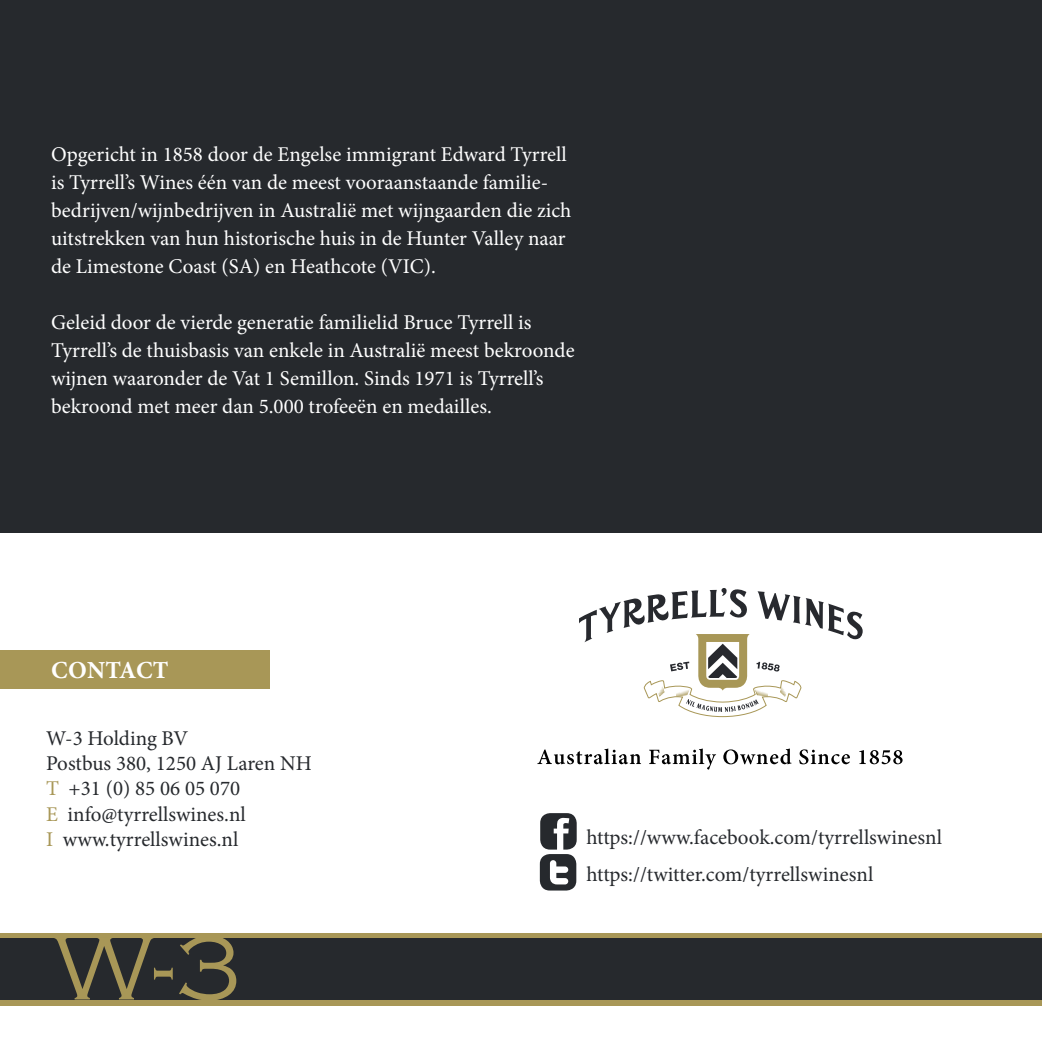
<style>
.page{position:relative;width:1042px;height:1042px;background:#fff}
.page>*{position:absolute;margin:0;border:0;box-sizing:border-box;transform-origin:0 0}
.t1{font:300 94.5px "Copperplate Gothic";color:#a89757}
.t2{font:700 24.5px "Minion Pro";letter-spacing:.005em;color:#fff}
.t3{font:21px/28px "Minion Pro";color:#fff}
.t4{font:21px/25.2px "Minion Pro";color:#26292d}
.s1{color:#a89757}
</style>
<div class="page">
<div style="left:540px;top:813px;width:37px;height:36px;background:#26292d;border-radius:10px"></div>
<div style="left:0;top:0;width:1041px;height:532px;background:#26292d"></div>
<svg style="left:579px;top:588px;width:283px;height:129px"></svg>
<svg style="left:537px;top:748px;width:104px;height:16px"></svg>
<svg style="left:649px;top:748px;width:67px;height:21px"></svg>
<svg style="left:723px;top:748px;width:68px;height:16px"></svg>
<svg style="left:799px;top:749px;width:51px;height:15px"></svg>
<svg style="left:859px;top:750px;width:43px;height:14px"></svg>
<div style="left:0;top:937px;width:1041px;height:64px;background:#26292d"></div>
<div style="left:0;top:1000px;width:1042px;height:6px;background:#a89757"></div>
<hr style="left:0;top:933px;width:1042px;height:4px;background:#a89757">
<svg style="left:554px;top:818px;width:15px;height:32px"></svg>
<div style="left:540px;top:854px;width:36px;height:36px;background:#26292d;border-radius:10px"></div>
<svg style="left:550px;top:860px;width:18px;height:24px"></svg>
<div style="left:0;top:650px;width:269px;height:38px;background:#a89757"></div>
<p class="t3" style="left:51px;top:140px;width:522px">Opgericht in 1858 door de Engelse immigrant Edward Tyrrell is Tyrrell’s Wines één van de meest vooraanstaande familie&shy;bedrijven/wijnbedrijven in Australië met wijngaarden die zich uitstrekken van hun historische huis in de Hunter Valley naar de Limestone Coast (SA) en Heathcote (VIC).</p>
<p class="t3" style="left:51px;top:308px;width:525px">Geleid door de vierde generatie familielid Bruce Tyrrell is Tyrrell’s de thuisbasis van enkele in Australië meest bekroonde wijnen waaronder de Vat 1 Semillon. Sinds 1971 is Tyrrell’s bekroond met meer dan 5.000 trofeeën en medailles.</p>
<p class="t2" style="left:51px;top:653px;width:119px">CONTACT</p>
<p class="t4" style="left:46px;top:726px;width:267px">W-3 Holding BV<br>Postbus 380, 1250 AJ Laren NH<br><span class="s1">T</span> +31 (0) 85 06 05 070<br><span class="s1">E</span> info@tyrrellswines.nl<br><span class="s1">I</span> www.tyrrellswines.nl</p>
<h1 class="t1" style="left:54px;top:917px;width:190px">W-3</h1>
<p class="t4" style="left:586px;top:818px;width:357px;line-height:37.4px">https://www.facebook.com/tyrrellswinesnl https://twitter.com/tyrrellswinesnl</p>
</div>
